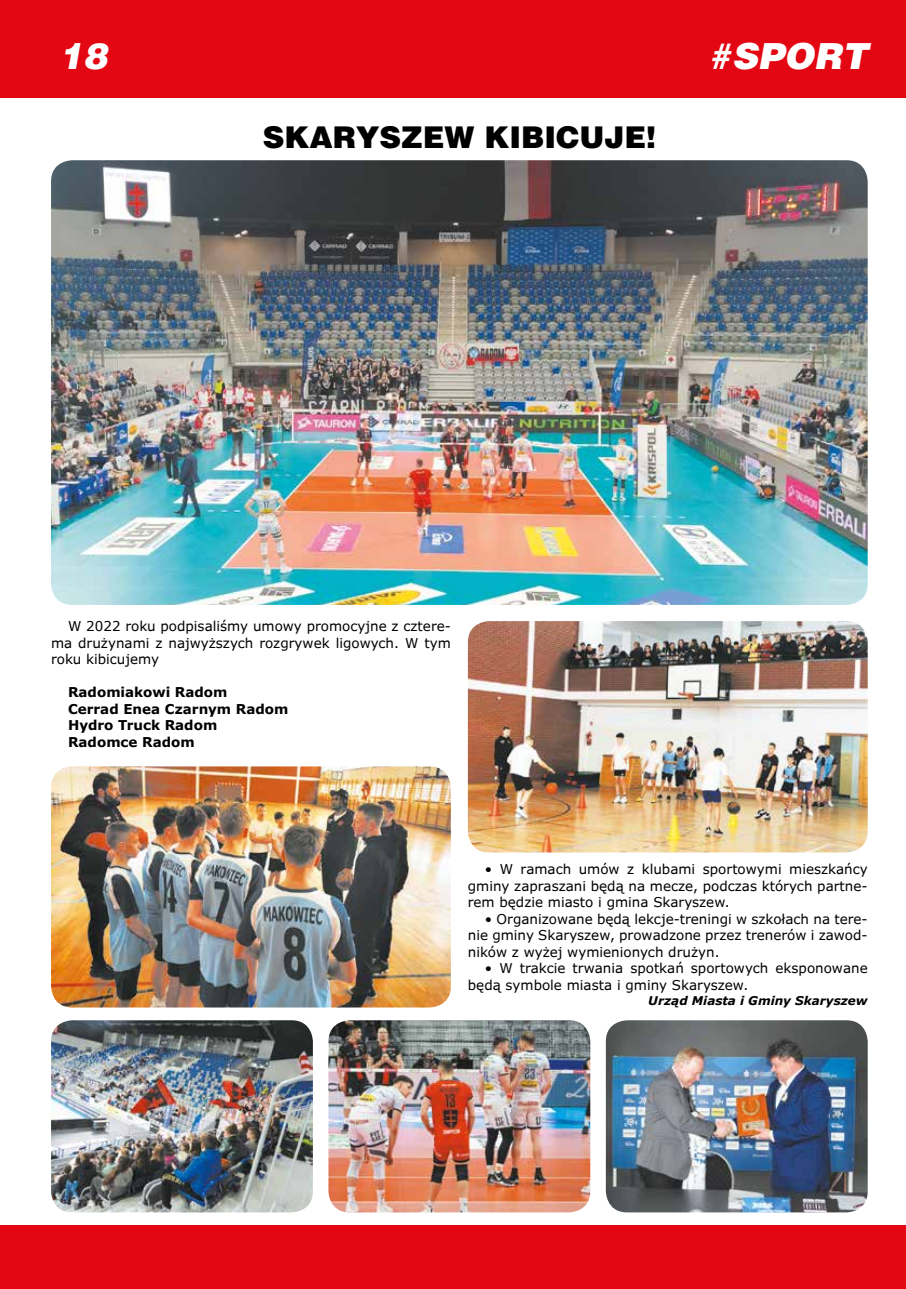
<style>
.page{position:relative;width:906px;height:1289px;background:#fff}
.page>*{position:absolute;margin:0;border:0;box-sizing:border-box;transform-origin:0 0}
.t1{font:italic 900 36px "Switzerland";color:#fff}
.t2{font:900 30px "Switzerland";color:#000}
.t3{font:13.5px/16.5px "Verdana Pro";color:#000;text-align:justify}
.t4{font:700 13.5px/16.5px "Verdana Pro";color:#000}
.t5{font:italic 700 12px "Verdana Pro";color:#000}
</style>
<div class="page">
<div style="left:0;top:1225px;width:906px;height:63px;background:#e30613"></div>
<hr style="left:905px;top:1225px;width:1px;height:63px;background:#f07f09">
<div style="left:0;top:0;width:906px;height:98px;background:#e30613"></div>
<img style="left:51px;top:160px;width:816px;height:445px">
<img style="left:606px;top:1020px;width:261px;height:192px">
<img style="left:51px;top:1020px;width:262px;height:192px">
<img style="left:328px;top:1020px;width:262px;height:192px">
<img style="left:51px;top:766px;width:400px;height:241px">
<img style="left:468px;top:621px;width:399px;height:231px">
<h1 class="t1" style="left:59px;top:35px;width:50px">18</h1>
<h1 class="t1" style="left:708px;top:35px;width:161px">#SPORT</h1>
<h2 class="t2" style="left:263px;top:119px;width:395px">SKARYSZEW KIBICUJE!</h2>
<p class="t3" style="left:51px;top:618px;width:401px;text-indent:17px">W 2022 roku podpisaliśmy umowy promocyjne z cztere&shy;ma drużynami z najwyższych rozgrywek ligowych. W tym roku kibicujemy</p>
<p class="t4" style="left:68px;top:684px;width:222px">Radomiakowi Radom<br>Cerrad Enea Czarnym Radom<br>Hydro Truck Radom<br>Radomce Radom</p>
<p class="t3" style="left:468px;top:861px;width:401px;text-indent:17px">• W ramach umów z klubami sportowymi mieszkańcy gminy zapraszani będą na mecze, podczas których partne&shy;rem będzie miasto i gmina Skaryszew.</p>
<p class="t3" style="left:468px;top:910px;width:401px;text-indent:17px">• Organizowane będą lekcje-treningi w szkołach na tere&shy;nie gminy Skaryszew, prowadzone przez trenerów i zawod&shy;ników z wyżej wymienionych drużyn.</p>
<p class="t3" style="left:468px;top:960px;width:401px;text-indent:17px">• W trakcie trwania spotkań sportowych eksponowane będą symbole miasta i gminy Skaryszew.</p>
<p class="t5" style="left:648px;top:992px;width:221px">Urząd Miasta i Gminy Skaryszew</p>
</div>
